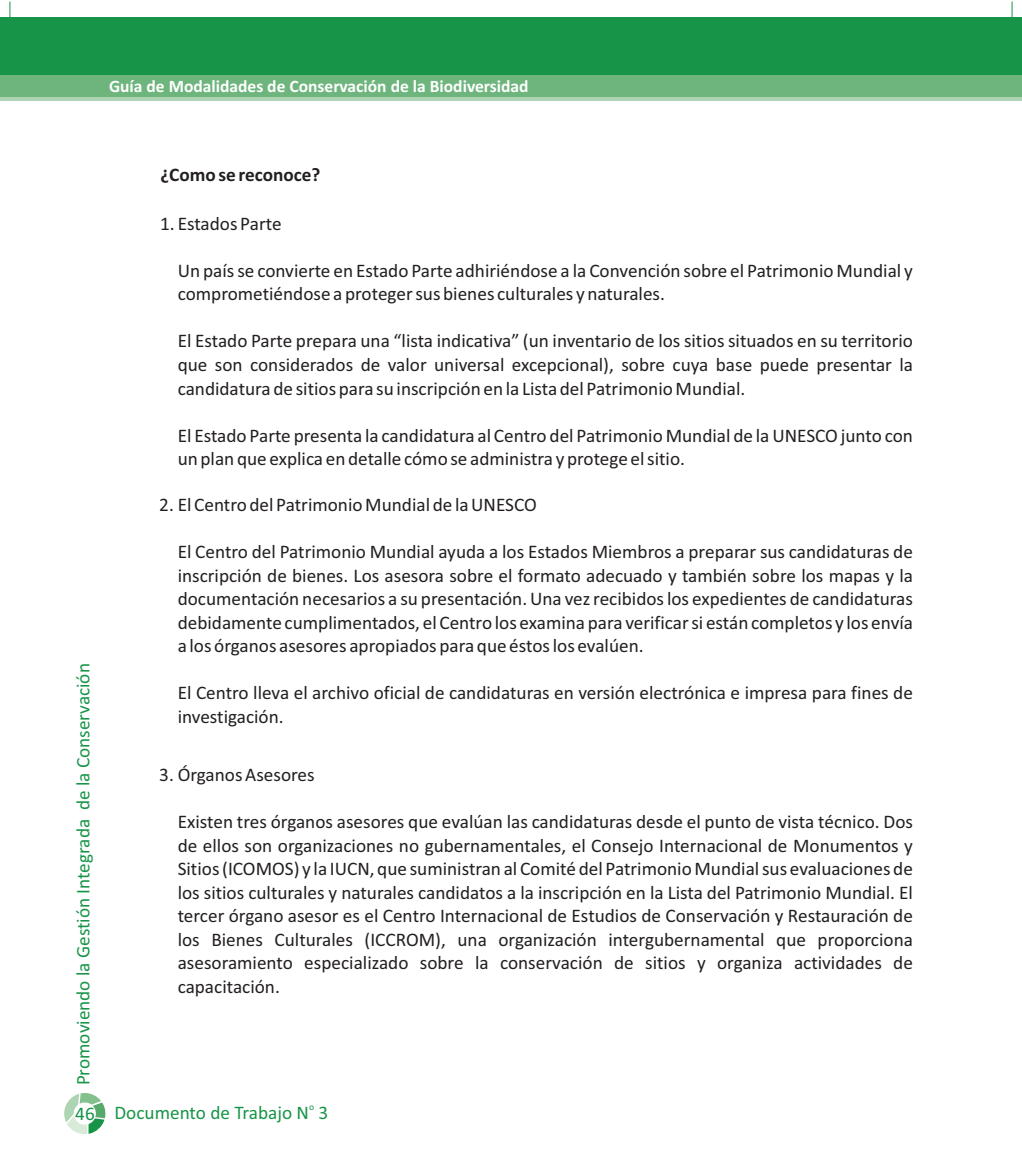
<style>
.page{position:relative;width:1022px;height:1161px;background:#fff}
.page>*{position:absolute;margin:0;border:0;box-sizing:border-box;transform-origin:0 0}
.t1{font:19.25px/23.4px "Calibri";color:#231f20}
.t2{font:19.25px "Calibri";color:#179448}
.t3{font:700 19.25px "Calibri";color:#231f20}
.t4{font:700 17.5px "Calibri";color:#fff}
.t5{font:9.62px "Calibri";color:#179448}
</style>
<div class="page">
<svg style="left:10px;top:2px;width:1px;height:15px"></svg>
<svg style="left:1012px;top:2px;width:1px;height:15px"></svg>
<div style="left:0;top:17px;width:1022px;height:81px;background:#179448"></div>
<div style="left:0;top:76px;width:1022px;height:24px;background:#6eb57d"></div>
<hr style="left:0;top:97px;width:1022px;height:3px;background:#aed5b3">
<svg style="left:64px;top:1093px;width:41px;height:41px"></svg>
<div style="left:74px;top:1102px;width:22px;height:22px;background:#fff;border-radius:50%"></div>
<p class="t4" style="left:109px;top:79px;width:421px">Guía de Modalidades de Conservación de la Biodiversidad</p>
<p class="t2" style="left:75px;top:1085px;width:424px;rotate:-90deg">Promoviendo la Gestión Integrada de la Conservación</p>
<p class="t2" style="left:75px;top:1105px;width:21px">46</p>
<p class="t3" style="left:160px;top:167px;width:162px">¿Como se reconoce?</p>
<p class="t1" style="left:160px;top:213px;width:123px">1. Estados Parte</p>
<p class="t1" style="left:178px;top:260px;width:737px">Un país se convierte en Estado Parte adhiriéndose a la Convención sobre el Patrimonio Mundial y comprometiéndose a proteger sus bienes culturales y naturales.</p>
<p class="t1" style="left:178px;top:331px;width:737px;text-align:justify">El Estado Parte prepara una “lista indicativa” (un inventario de los sitios situados en su territorio que son considerados de valor universal excepcional), sobre cuya base puede presentar la candidatura de sitios para su inscripción en la Lista del Patrimonio Mundial.</p>
<p class="t1" style="left:178px;top:425px;width:737px">El Estado Parte presenta la candidatura al Centro del Patrimonio Mundial de la UNESCO junto con un plan que explica en detalle cómo se administra y protege el sitio.</p>
<p class="t1" style="left:159px;top:495px;width:379px">2. El Centro del Patrimonio Mundial de la UNESCO</p>
<p class="t1" style="left:178px;top:542px;width:737px;text-align:justify">El Centro del Patrimonio Mundial ayuda a los Estados Miembros a preparar sus candidaturas de inscripción de bienes. Los asesora sobre el formato adecuado y también sobre los mapas y la documentación necesarios a su presentación. Una vez recibidos los expedientes de candidaturas debidamente cumplimentados, el Centro los examina para verificar si están completos y los envía a los órganos asesores apropiados para que éstos los evalúen.</p>
<p class="t1" style="left:178px;top:683px;width:737px">El Centro lleva el archivo oficial de candidaturas en versión electrónica e impresa para fines de investigación.</p>
<p class="t1" style="left:159px;top:765px;width:157px">3. Órganos Asesores</p>
<p class="t1" style="left:178px;top:812px;width:737px;text-align:justify">Existen tres órganos asesores que evalúan las candidaturas desde el punto de vista técnico. Dos de ellos son organizaciones no gubernamentales, el Consejo Internacional de Monumentos y Sitios (ICOMOS) y la IUCN, que suministran al Comité del Patrimonio Mundial sus evaluaciones de los sitios culturales y naturales candidatos a la inscripción en la Lista del Patrimonio Mundial. El tercer órgano asesor es el Centro Internacional de Estudios de Conservación y Restauración de los Bienes Culturales (ICCROM), una organización intergubernamental que proporciona asesoramiento especializado sobre la conservación de sitios y organiza actividades de capacitación.</p>
<p class="t5" style="left:309px;top:1102px;width:7px">o</p>
<p class="t2" style="left:114px;top:1105px;width:215px">Documento de Trabajo N 3</p>
</div>
